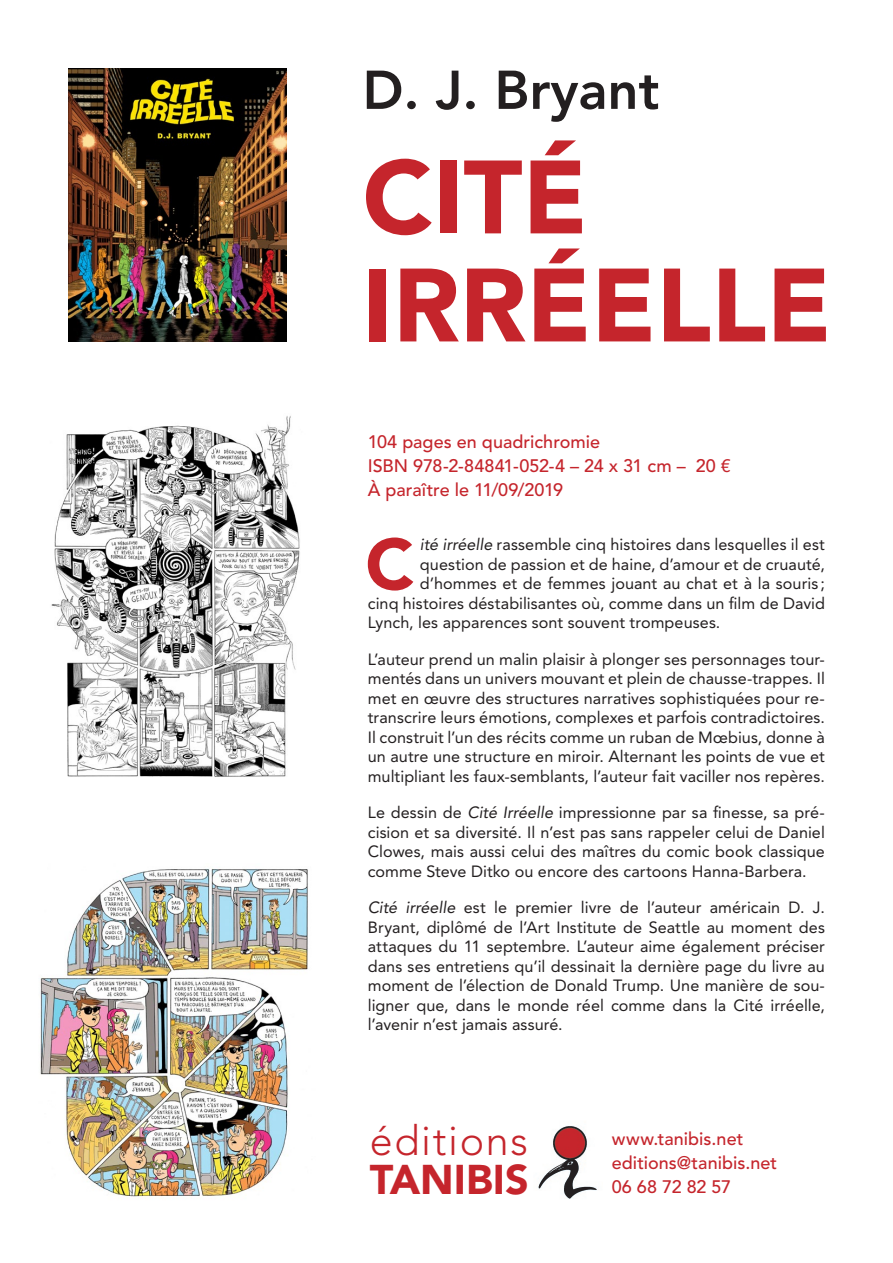
<style>
.page{position:relative;width:893px;height:1263px;background:#fff}
.page>*{position:absolute;margin:0;border:0;box-sizing:border-box;transform-origin:0 0}
.t1{font:900 102.9px/108px "Avenir LT Std";color:#c5252c}
.t2{font:900 71.25px "Avenir LT Std";color:#c5252c}
.t3{font:800 54px "Avenir LT Std";color:#231f20}
.t4{font:300 41.25px "Avenir LT Std";letter-spacing:.04em;color:#c5252c}
.t5{font:900 41.25px "Avenir LT Std";color:#c5252c}
.t6{font:500 18px/24px "Avenir LT Std";color:#c5252c}
.t7{font:16.2px/19.5px "Avenir LT Std";letter-spacing:.005em;color:#231f20;text-align:justify}
.s1{font-style:italic}
</style>
<div class="page">
<img style="left:68px;top:68px;width:218px;height:273px">
<img style="left:51px;top:416px;width:249px;height:361px">
<img style="left:40px;top:868px;width:268px;height:330px">
<img style="left:538px;top:1126px;width:59px;height:73px">
<h3 class="t3" style="left:362px;top:58px;width:298px">D. J. Bryant</h3>
<h1 class="t1" style="left:362px;top:143px;width:470px">CITÉ<br>IRRÉELLE</h1>
<p class="t6" style="left:368px;top:430px;width:365px">104 pages en quadrichromie<br>ISBN 978-2-84841-052-4 – 24 x 31 cm – 20 €<br>À paraître le 11/09/2019</p>
<h2 class="t2" style="left:365px;top:521px;width:50px">C</h2>
<p class="t7" style="left:420px;top:535px;width:406px"><span class="s1">ité irréelle</span> rassemble cinq histoires dans lesquelles il est</p>
<p class="t7" style="left:420px;top:554px;width:406px">question de passion et de haine, d’amour et de cruauté,</p>
<p class="t7" style="left:420px;top:574px;width:406px">d’hommes et de femmes jouant au chat et à la souris ;</p>
<p class="t7" style="left:368px;top:593px;width:459px">cinq histoires déstabilisantes où, comme dans un film de David</p>
<p class="t7" style="left:368px;top:613px;width:354px">Lynch, les apparences sont souvent trompeuses.</p>
<p class="t7" style="left:368px;top:649px;width:459px">L’auteur prend un malin plaisir à plonger ses personnages tour&shy;mentés dans un univers mouvant et plein de chausse-trappes. Il met en œuvre des structures narratives sophistiquées pour re&shy;transcrire leurs émotions, complexes et parfois contradictoires.<br>Il construit l’un des récits comme un ruban de Mœbius, donne à un autre une structure en miroir. Alternant les points de vue et multipliant les faux-semblants, l’auteur fait vaciller nos repères.</p>
<p class="t7" style="left:368px;top:803px;width:459px">Le dessin de <span class="s1">Cité Irréelle</span> impressionne par sa finesse, sa pré&shy;cision et sa diversité. Il n’est pas sans rappeler celui de Daniel Clowes, mais aussi celui des maîtres du comic book classique comme Steve Ditko ou encore des cartoons Hanna-Barbera.</p>
<p class="t7" style="left:368px;top:898px;width:459px"><span class="s1">Cité irréelle</span> est le premier livre de l’auteur américain D. J.<br>Bryant, diplômé de l’Art Institute de Seattle au moment des attaques du 11 septembre. L’auteur aime également préciser dans ses entretiens qu’il dessinait la dernière page du livre au moment de l’élection de Donald Trump. Une manière de sou&shy;ligner que, dans le monde réel comme dans la Cité irréelle, l’avenir n’est jamais assuré.</p>
<h3 class="t4" style="left:370px;top:1116px;width:160px">éditions</h3>
<h3 class="t5" style="left:370px;top:1154px;width:160px">TANIBIS</h3>
<p class="t6" style="left:612px;top:1127px;width:167px">www.tanibis.net editions@tanibis.net<br>06 68 72 82 57</p>
</div>
